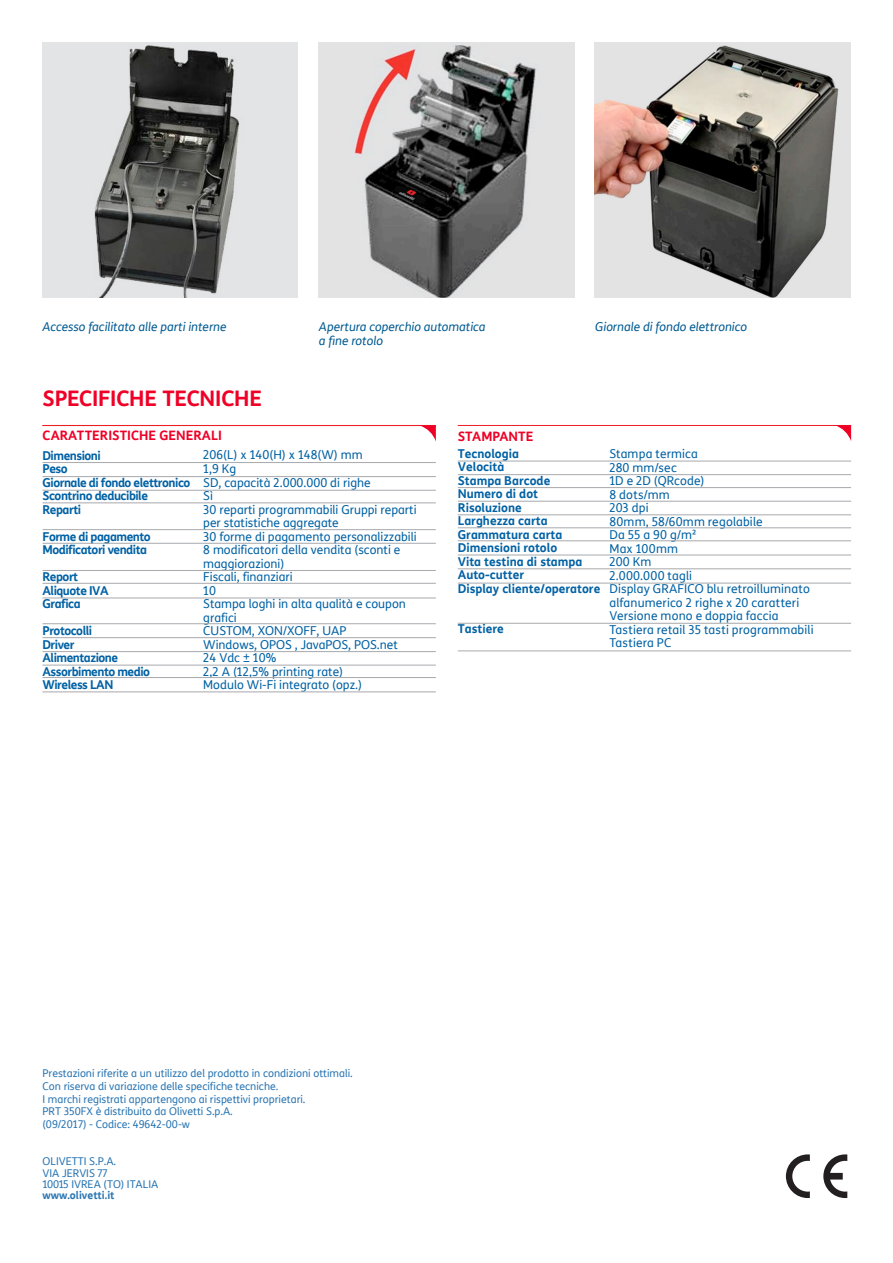
<style>
.page{position:relative;width:893px;height:1263px;background:#fff}
.page>*{position:absolute;margin:0;border:0;box-sizing:border-box;transform-origin:0 0}
.t1{font:700 21px "TIM Sans";letter-spacing:-.015em;color:#ef0027}
.t2{font:700 12.75px "TIM Sans";color:#ef0027}
.t3{font:12px/13.5px "TIM Sans";color:#0161a4}
.t4{font:700 12px "TIM Sans";letter-spacing:-.04em;color:#0161a4}
.t5{font:700 12px "TIM Sans";color:#0161a4}
.t6{font:italic 12px "TIM Sans";color:#015a92}
.t7{font:12px "TIM Sans";letter-spacing:.02em;color:#0161a4}
.t8{font:10.5px "TIM Sans";color:#2975b2}
.t9{font:700 10.5px "TIM Sans";color:#2975b2}
</style>
<div class="page">
<hr style="left:458px;top:425px;width:393px;height:1px;background:#ee1d23">
<hr style="left:458px;top:474px;width:393px;height:1px;background:#a8a9ad">
<hr style="left:458px;top:540px;width:393px;height:1px;background:#a8a9ad">
<hr style="left:458px;top:555px;width:393px;height:1px;background:#a8a9ad">
<hr style="left:458px;top:528px;width:393px;height:1px;background:#a8a9ad">
<svg style="left:836px;top:425px;width:15px;height:16px"></svg>
<hr style="left:458px;top:487px;width:393px;height:1px;background:#a8a9ad">
<hr style="left:458px;top:461px;width:393px;height:1px;background:#a8a9ad">
<hr style="left:458px;top:569px;width:393px;height:1px;background:#a8a9ad">
<hr style="left:458px;top:501px;width:393px;height:1px;background:#a8a9ad">
<hr style="left:43px;top:462px;width:393px;height:1px;background:#a8a9ad">
<hr style="left:43px;top:476px;width:393px;height:1px;background:#a8a9ad">
<hr style="left:43px;top:425px;width:393px;height:1px;background:#ee1d23">
<svg style="left:420px;top:425px;width:16px;height:16px"></svg>
<hr style="left:43px;top:637px;width:393px;height:1px;background:#a8a9ad">
<hr style="left:43px;top:677px;width:393px;height:1px;background:#a8a9ad">
<hr style="left:43px;top:623px;width:393px;height:1px;background:#a8a9ad">
<hr style="left:43px;top:692px;width:393px;height:1px;background:#a8a9ad">
<hr style="left:43px;top:583px;width:393px;height:1px;background:#a8a9ad">
<hr style="left:43px;top:490px;width:393px;height:1px;background:#a8a9ad">
<hr style="left:43px;top:598px;width:393px;height:1px;background:#a8a9ad">
<img style="left:43px;top:43px;width:255px;height:255px">
<img style="left:319px;top:43px;width:255px;height:255px">
<img style="left:595px;top:43px;width:255px;height:255px">
<hr style="left:43px;top:503px;width:393px;height:1px;background:#a8a9ad">
<hr style="left:43px;top:529px;width:393px;height:1px;background:#a8a9ad">
<hr style="left:43px;top:543px;width:393px;height:1px;background:#a8a9ad">
<hr style="left:43px;top:570px;width:393px;height:1px;background:#a8a9ad">
<hr style="left:458px;top:515px;width:393px;height:1px;background:#a8a9ad">
<hr style="left:458px;top:583px;width:393px;height:1px;background:#a8a9ad">
<hr style="left:458px;top:623px;width:393px;height:1px;background:#a8a9ad">
<hr style="left:458px;top:651px;width:393px;height:1px;background:#a8a9ad">
<svg style="left:786px;top:1154px;width:24px;height:44px"></svg>
<svg style="left:823px;top:1154px;width:24px;height:44px"></svg>
<hr style="left:43px;top:665px;width:393px;height:1px;background:#a8a9ad">
<hr style="left:43px;top:651px;width:393px;height:1px;background:#a8a9ad">
<p class="t6" style="left:43px;top:318px;width:185px">Accesso facilitato alle parti interne</p>
<p class="t6" style="left:319px;top:318px;width:168px">Apertura coperchio automatica</p>
<p class="t6" style="left:319px;top:332px;width:66px">a fine rotolo</p>
<p class="t1" style="left:43px;top:383px;width:221px">SPECIFICHE TECNICHE</p>
<p class="t2" style="left:43px;top:425px;width:181px">CARATTERISTICHE GENERALI</p>
<p class="t2" style="left:458px;top:426px;width:77px">STAMPANTE</p>
<p class="t6" style="left:595px;top:318px;width:153px">Giornale di fondo elettronico</p>
<p class="t4" style="left:43px;top:446px;width:60px">Dimensioni</p>
<p class="t4" style="left:43px;top:460px;width:27px">Peso</p>
<p class="t4" style="left:43px;top:473px;width:149px">Giornale di fondo elettronico</p>
<p class="t4" style="left:43px;top:487px;width:107px">Scontrino deducibile</p>
<p class="t4" style="left:43px;top:500px;width:40px">Reparti</p>
<p class="t4" style="left:43px;top:527px;width:110px">Forme di pagamento</p>
<p class="t4" style="left:43px;top:541px;width:106px">Modificatori vendita</p>
<p class="t4" style="left:43px;top:568px;width:37px">Report</p>
<p class="t4" style="left:43px;top:581px;width:68px">Aliquote IVA</p>
<p class="t4" style="left:43px;top:595px;width:40px">Grafica</p>
<p class="t4" style="left:43px;top:622px;width:51px">Protocolli</p>
<p class="t4" style="left:43px;top:635px;width:33px">Driver</p>
<p class="t4" style="left:43px;top:649px;width:77px">Alimentazione</p>
<p class="t4" style="left:43px;top:662px;width:109px">Assorbimento medio</p>
<p class="t4" style="left:43px;top:676px;width:72px">Wireless LAN</p>
<p class="t3" style="left:203px;top:448px;width:161px">206(L) x 140(H) x 148(W) mm</p>
<p class="t3" style="left:203px;top:462px;width:34px">1,9 Kg</p>
<p class="t3" style="left:203px;top:475px;width:169px">SD, capacità 2.000.000 di righe</p>
<p class="t3" style="left:203px;top:489px;width:11px">Sì</p>
<p class="t3" style="left:203px;top:502px;width:215px">30 reparti programmabili Gruppi reparti per statistiche aggregate</p>
<p class="t3" style="left:203px;top:529px;width:215px">30 forme di pagamento personalizzabili</p>
<p class="t3" style="left:203px;top:543px;width:199px">8 modificatori della vendita (sconti e maggiorazioni)</p>
<p class="t3" style="left:203px;top:570px;width:91px">Fiscali, finanziari</p>
<p class="t3" style="left:203px;top:583px;width:14px">10</p>
<p class="t3" style="left:203px;top:597px;width:204px">Stampa loghi in alta qualità e coupon grafici</p>
<p class="t3" style="left:203px;top:624px;width:145px">CUSTOM, XON/XOFF, UAP</p>
<p class="t3" style="left:203px;top:637px;width:196px">Windows, OPOS , JavaPOS, POS.net</p>
<p class="t3" style="left:203px;top:651px;width:75px">24 Vdc ± 10%</p>
<p class="t3" style="left:203px;top:664px;width:141px">2,2 A (12,5% printing rate)</p>
<p class="t3" style="left:203px;top:678px;width:160px">Modulo Wi-Fi integrato (opz.)</p>
<p class="t5" style="left:458px;top:444px;width:63px">Tecnologia</p>
<p class="t5" style="left:458px;top:457px;width:48px">Velocità</p>
<p class="t5" style="left:458px;top:471px;width:94px">Stampa Barcode</p>
<p class="t5" style="left:458px;top:484px;width:82px">Numero di dot</p>
<p class="t5" style="left:458px;top:498px;width:66px">Risoluzione</p>
<p class="t5" style="left:458px;top:511px;width:91px">Larghezza carta</p>
<p class="t5" style="left:458px;top:525px;width:106px">Grammatura carta</p>
<p class="t5" style="left:458px;top:538px;width:101px">Dimensioni rotolo</p>
<p class="t5" style="left:458px;top:552px;width:126px">Vita testina di stampa</p>
<p class="t5" style="left:458px;top:565px;width:68px">Auto-cutter</p>
<p class="t5" style="left:458px;top:579px;width:144px">Display cliente/operatore</p>
<p class="t5" style="left:458px;top:619px;width:48px">Tastiere</p>
<p class="t3" style="left:609px;top:447px;width:90px">Stampa termica</p>
<p class="t3" style="left:609px;top:461px;width:69px">280 mm/sec</p>
<p class="t3" style="left:609px;top:474px;width:96px">1D e 2D (QRcode)</p>
<p class="t3" style="left:609px;top:488px;width:62px">8 dots/mm</p>
<p class="t3" style="left:609px;top:501px;width:41px">203 dpi</p>
<p class="t3" style="left:609px;top:515px;width:155px">80mm, 58/60mm regolabile</p>
<p class="t3" style="left:609px;top:528px;width:89px">Da 55 a 90 g/m²</p>
<p class="t3" style="left:609px;top:542px;width:70px">Max 100mm</p>
<p class="t3" style="left:609px;top:555px;width:44px">200 Km</p>
<p class="t7" style="left:609px;top:567px;width:84px">2.000.000 tagli</p>
<p class="t3" style="left:609px;top:582px;width:202px">Display GRAFICO blu retroilluminato</p>
<p class="t3" style="left:609px;top:596px;width:191px">alfanumerico 2 righe x 20 caratteri</p>
<p class="t3" style="left:609px;top:609px;width:171px">Versione mono e doppia faccia</p>
<p class="t3" style="left:609px;top:623px;width:206px">Tastiera retail 35 tasti programmabili</p>
<p class="t3" style="left:609px;top:636px;width:63px">Tastiera PC</p>
<p class="t8" style="left:43px;top:1066px;width:312px">Prestazioni riferite a un utilizzo del prodotto in condizioni ottimali.</p>
<p class="t8" style="left:43px;top:1079px;width:237px">Con riserva di variazione delle specifiche tecniche.</p>
<p class="t8" style="left:43px;top:1091px;width:264px">I marchi registrati appartengono ai rispettivi proprietari.</p>
<p class="t8" style="left:43px;top:1104px;width:192px">PRT 350FX è distribuito da Olivetti S.p.A.</p>
<p class="t8" style="left:43px;top:1117px;width:149px">(09/2017) - Codice: 49642-00-w</p>
<p class="t8" style="left:43px;top:1154px;width:75px">OLIVETTI S.P.A.</p>
<p class="t8" style="left:43px;top:1166px;width:67px">VIA JERVIS 77</p>
<p class="t8" style="left:43px;top:1177px;width:118px">10015 IVREA (TO) ITALIA</p>
<p class="t9" style="left:43px;top:1187px;width:74px">www.olivetti.it</p>
</div>
